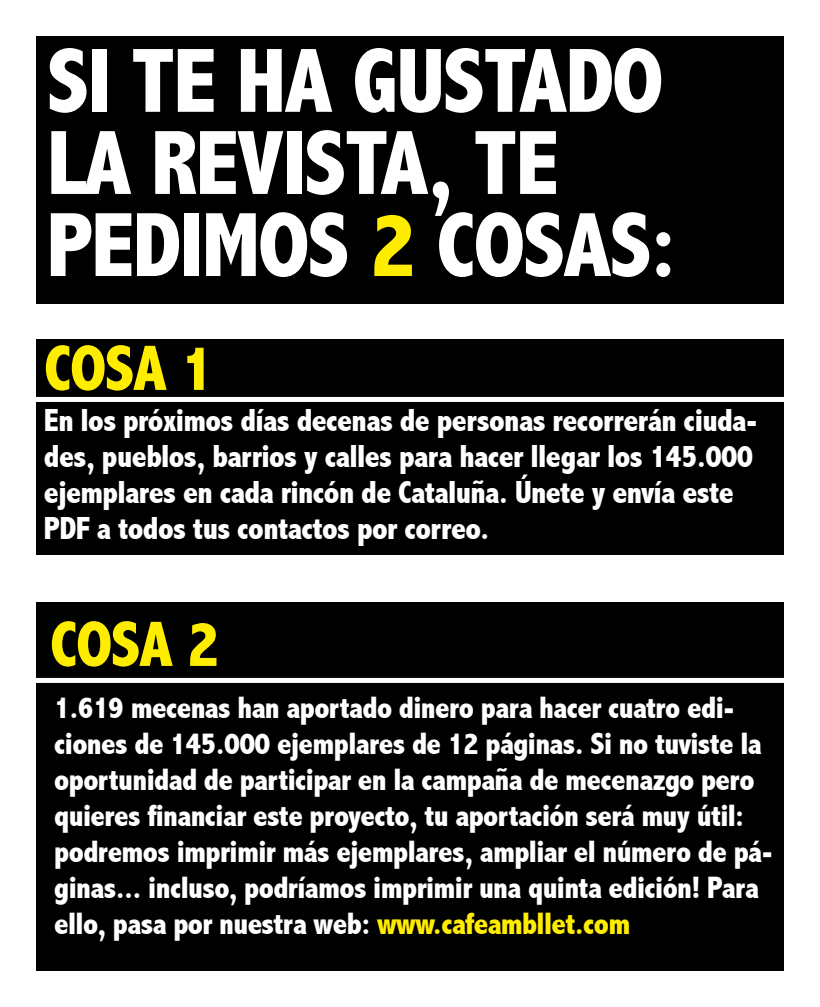
<style>
.page{position:relative;width:820px;height:1007px;background:#fff}
.page>*{position:absolute;margin:0;border:0;box-sizing:border-box;transform-origin:0 0}
.t1{font:800 condensed 92.1px/82px "Abadi";letter-spacing:-.02em;color:#fff}
.t2{font:800 condensed 64.7px "Abadi";color:#ffed00}
.t3{font:800 condensed 32px/36px "Abadi";letter-spacing:-.02em;color:#fff}
.t4{font:800 condensed 31px/36px "Abadi";letter-spacing:-.02em;color:#fff}
.s1{color:#ffed00}
</style>
<div class="page">
<div style="left:36px;top:36px;width:747px;height:267px;background:#000"></div>
<div style="left:36px;top:339px;width:747px;height:215px;background:#000"></div>
<div style="left:36px;top:602px;width:747px;height:368px;background:#000"></div>
<div style="left:26px;top:397px;width:765px;height:5px;background:#fff"></div>
<div style="left:33px;top:677px;width:765px;height:5px;background:#fff"></div>
<h1 class="t1" style="left:47px;top:40px;width:631px">SI Te HA gustado la revista, te pedimos <span class="s1">2</span> cosas:</h1>
<h2 class="t2" style="left:44px;top:331px;width:171px">COSA 1</h2>
<p class="t3" style="left:44px;top:402px;width:715px">En los próximos días decenas de personas recorrerán ciuda&shy;des, pueblos, barrios y calles para hacer llegar los 145.000 ejemplares en cada rincón de Cataluña. Únete y envía este PDF a todos tus contactos por correo.</p>
<h2 class="t2" style="left:50px;top:606px;width:171px">COSA 2</h2>
<p class="t4" style="left:54px;top:690px;width:720px">1.619 mecenas han aportado dinero para hacer cuatro edi&shy;ciones de 145.000 ejemplares de 12 páginas. Si no tuviste la oportunidad de participar en la campaña de mecenazgo pero quieres financiar este proyecto, tu aportación será muy útil: podremos imprimir más ejemplares, ampliar el número de pá&shy;ginas... incluso, podríamos imprimir una quinta edición! Para ello, pasa por nuestra web: <span class="s1">www.cafeambllet.com</span></p>
</div>
